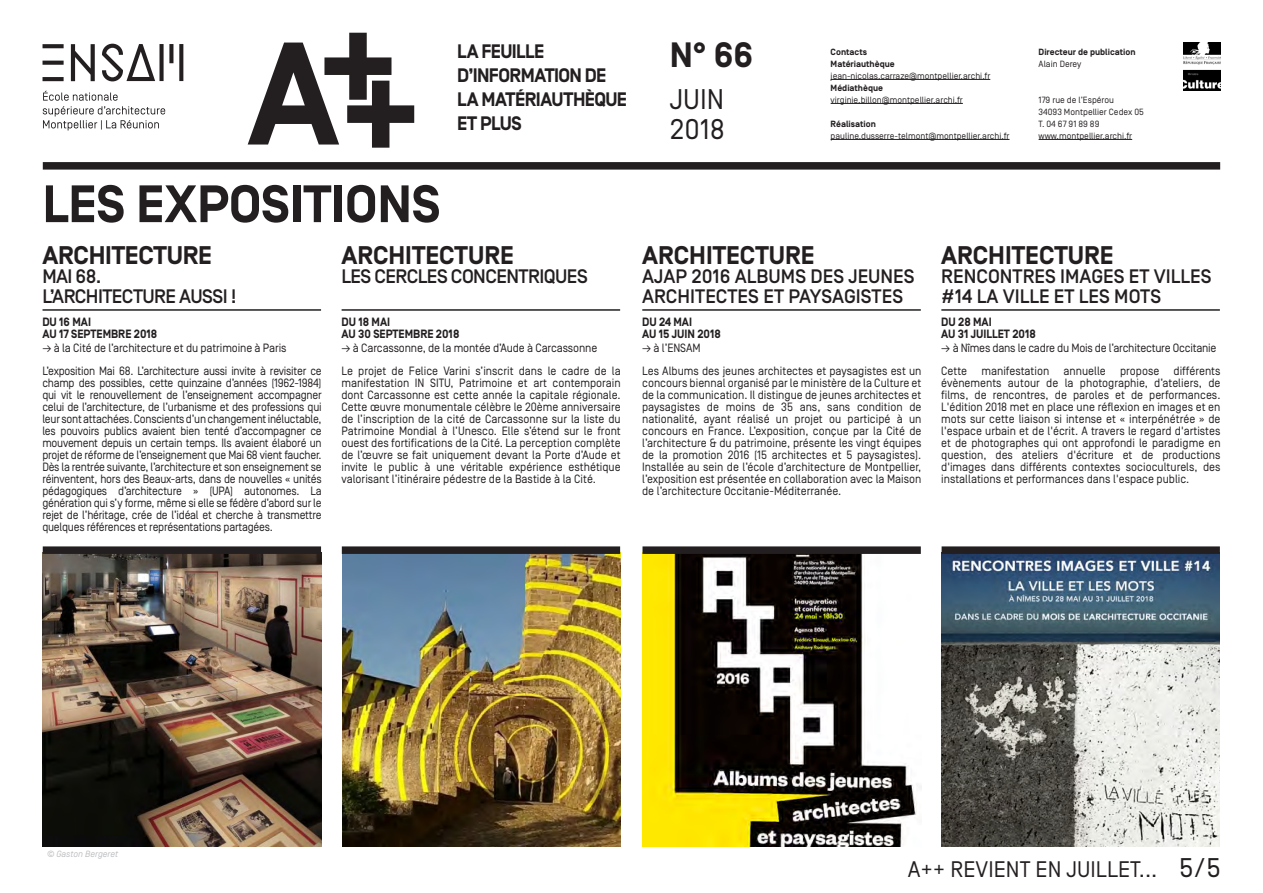
<style>
.page{position:relative;width:1263px;height:893px;background:#fff}
.page>*{position:absolute;margin:0;border:0;box-sizing:border-box;transform-origin:0 0}
.t1{font:700 145.65px "Simplon Norm";color:#231f20}
.TITRE_PARTIE_sans{font:700 52.5px "Simplon Norm";color:#231f20}
.t2{font:700 35.1px "Simplon Norm";color:#231f20}
.t3{font:28.35px/30px "Simplon Norm";color:#231f20}
.t4{font:27px "Simplon Norm";color:#231f20}
.Gros_titres{font:700 25.5px "Simplon Norm";color:#231f20}
.Chapeau{font:22.5px "Simplon Norm";color:#231f20}
.Gros_titres-2{font:500 19.5px/19.5px "Simplon Norm";color:#231f20}
.Gros_titres-3{font:500 19.5px/19.5px "Simplon Norm";letter-spacing:-.03em;color:#231f20}
.t5{font:700 19.5px/24px "Simplon Norm";letter-spacing:-.03em;color:#231f20}
.TexteCourant{font:12px/12px "Simplon Norm";letter-spacing:-.01em;color:#231f20;text-align:justify;scale:.95 1}
.TexteCourant-2{font:12px/12px "Simplon Norm";letter-spacing:-.01em;color:#231f20;text-align:justify;scale:.93 1}
.TexteCourant-3{font:700 12px/12px "Simplon Norm";color:#231f20;scale:.95 1}
.t6{font:9px/12px "Simplon Norm";color:#231f20}
.t7{font:700 9px/12px "Simplon Norm";color:#231f20}
.Gros_titres-4{font:italic 9px "Simplon Norm";color:#bcbdc0}
.s1{color:#fff}
</style>
<div class="page">
<hr style="left:831px;top:79px;width:159px;height:1px;background:#231f20">
<hr style="left:831px;top:103px;width:132px;height:1px;background:#231f20">
<hr style="left:831px;top:139px;width:178px;height:1px;background:#231f20">
<hr style="left:1038px;top:139px;width:94px;height:1px;background:#231f20">
<svg style="left:43px;top:44px;width:140px;height:86px"></svg>
<img style="left:1183px;top:43px;width:37px;height:48px">
<div style="left:43px;top:162px;width:1177px;height:8px;background:#231f20"></div>
<hr style="left:43px;top:309px;width:278px;height:2px;background:#231f20">
<hr style="left:342px;top:309px;width:278px;height:2px;background:#231f20">
<hr style="left:642px;top:309px;width:279px;height:2px;background:#231f20">
<hr style="left:941px;top:309px;width:279px;height:2px;background:#231f20">
<img style="left:642px;top:554px;width:279px;height:292px">
<img style="left:43px;top:554px;width:278px;height:292px">
<img style="left:941px;top:554px;width:279px;height:292px">
<img style="left:342px;top:554px;width:278px;height:292px">
<div style="left:43px;top:546px;width:278px;height:8px;background:#231f20"></div>
<div style="left:342px;top:546px;width:278px;height:8px;background:#231f20"></div>
<div style="left:642px;top:546px;width:279px;height:8px;background:#231f20"></div>
<div style="left:941px;top:546px;width:279px;height:8px;background:#231f20"></div>
<h1 class="t1" style="left:317px;top:10px;width:106px">++</h1>
<h1 class="t1" style="left:248px;top:16px;width:174px">A<span class="s1">+</span></h1>
<h3 class="t2" style="left:670px;top:35px;width:85px">N° 66</h3>
<h3 class="t5" style="left:457px;top:40px;width:171px">LA FEUILLE<br>D’INFORMATION DE<br>LA MATÉRIAUTHÈQUE<br>ET PLUS</h3>
<p class="t7" style="left:831px;top:46px;width:66px">Contacts<br>Matériauthèque</p>
<p class="t6" style="left:831px;top:70px;width:161px">jean-nicolas.carraze@montpellier.archi.fr</p>
<p class="t7" style="left:831px;top:82px;width:54px">Médiathèque</p>
<p class="t6" style="left:831px;top:94px;width:134px">virginie.billon@montpellier.archi.fr</p>
<p class="t7" style="left:831px;top:118px;width:47px">Réalisation</p>
<p class="t6" style="left:831px;top:130px;width:180px">pauline.dusserre-telmont@montpellier.archi.fr</p>
<h3 class="t3" style="left:670px;top:84px;width:57px">JUIN<br>2018</h3>
<p class="t7" style="left:1038px;top:46px;width:98px">Directeur de publication</p>
<p class="t6" style="left:1038px;top:58px;width:44px">Alain Derey</p>
<p class="t6" style="left:1038px;top:94px;width:107px">179 rue de l’Espérou<br>34093 Montpellier Cedex 05<br>T. 04 67 91 89 89</p>
<p class="t6" style="left:1038px;top:130px;width:95px">www.montpellier.archi.fr</p>
<p class="TITRE_PARTIE_sans" style="left:43px;top:176px;width:399px">LES EXPOSITIONS</p>
<p class="Gros_titres" style="left:42px;top:241px;width:171px">ARCHITECTURE</p>
<p class="Gros_titres-3" style="left:42px;top:268px;width:196px">MAI 68.<br>L’ARCHITECTURE AUSSI !</p>
<p class="TexteCourant-3" style="left:42px;top:317px;width:123px">DU 16 MAI<br>AU 17 SEPTEMBRE 2018</p>
<p class="TexteCourant" style="left:42px;top:342px;width:259px">→ à la Cité de l’architecture et du patrimoine à Paris</p>
<p class="TexteCourant-2" style="left:42px;top:365px;width:302px">L’exposition Mai 68. L’architecture aussi invite à revisiter ce champ des possibles, cette quinzaine d’années (1962-1984) qui vit le renouvellement de l’enseignement accompagner celui de l’architecture, de l’urbanisme et des professions qui leur sont attachées. Conscients d’un changement inéluctable, les pouvoirs publics avaient bien tenté d’accompagner ce mouvement depuis un certain temps. Ils avaient élaboré un projet de réforme de l’enseignement que Mai 68 vient faucher.<br>Dès la rentrée suivante, l’architecture et son enseignement se réinventent, hors des Beaux-arts, dans de nouvelles « unités pédagogiques d’architecture » (UPA) autonomes. La génération qui s’y forme, même si elle se fédère d’abord sur le rejet de l’héritage, crée de l’idéal et cherche à transmettre quelques références et représentations partagées.</p>
<p class="Gros_titres" style="left:341px;top:241px;width:174px">ARCHITECTURE</p>
<p class="Gros_titres-3" style="left:341px;top:268px;width:248px">LES CERCLES CONCENTRIQUES</p>
<p class="TexteCourant-3" style="left:341px;top:317px;width:126px">DU 18 MAI<br>AU 30 SEPTEMBRE 2018</p>
<p class="TexteCourant" style="left:341px;top:342px;width:271px">→ à Carcassonne, de la montée d’Aude à Carcassonne</p>
<p class="TexteCourant" style="left:341px;top:365px;width:296px">Le projet de Felice Varini s’inscrit dans le cadre de la manifestation IN SITU, Patrimoine et art contemporain dont Carcassonne est cette année la capitale régionale.<br>Cette œuvre monumentale célèbre le 20ème anniversaire de l’inscription de la cité de Carcassonne sur la liste du Patrimoine Mondial à l’Unesco. Elle s’étend sur le front ouest des fortifications de la Cité. La perception complète de l’œuvre se fait uniquement devant la Porte d’Aude et invite le public à une véritable expérience esthétique valorisant l’itinéraire pédestre de la Bastide à la Cité.</p>
<p class="Gros_titres" style="left:642px;top:241px;width:174px">ARCHITECTURE</p>
<p class="Gros_titres-2" style="left:642px;top:268px;width:274px">AJAP 2016 ALBUMS DES JEUNES<br>ARCHITECTES ET PAYSAGISTES</p>
<p class="TexteCourant-3" style="left:642px;top:317px;width:84px">DU 24 MAI<br>AU 15 JUIN 2018</p>
<p class="TexteCourant" style="left:642px;top:342px;width:63px">→ à l’ENSAM</p>
<p class="TexteCourant" style="left:642px;top:365px;width:296px">Les Albums des jeunes architectes et paysagistes est un concours biennal organisé par le ministère de la Culture et de la communication. Il distingue de jeunes architectes et paysagistes de moins de 35 ans, sans condition de nationalité, ayant réalisé un projet ou participé à un concours en France. L’exposition, conçue par la Cité de l’architecture &amp; du patrimoine, présente les vingt équipes de la promotion 2016 (15 architectes et 5 paysagistes).<br>Installée au sein de l’école d’architecture de Montpellier, l’exposition est présentée en collaboration avec la Maison de l’architecture Occitanie-Méditerranée.</p>
<p class="Gros_titres" style="left:941px;top:241px;width:174px">ARCHITECTURE</p>
<p class="Gros_titres-2" style="left:941px;top:268px;width:272px">RENCONTRES IMAGES ET VILLES #14 LA VILLE ET LES MOTS</p>
<p class="TexteCourant-3" style="left:941px;top:317px;width:101px">DU 28 MAI<br>AU 31 JUILLET 2018</p>
<p class="TexteCourant" style="left:941px;top:342px;width:291px">→ à Nîmes dans le cadre du Mois de l’architecture Occitanie</p>
<p class="TexteCourant" style="left:941px;top:365px;width:296px">Cette manifestation annuelle propose différents évènements autour de la photographie, d’ateliers, de films, de rencontres, de paroles et de performances.<br>L'édition 2018 met en place une réflexion en images et en mots sur cette liaison si intense et « interpénétrée » de l'espace urbain et de l'écrit. A travers le regard d'artistes et de photographes qui ont approfondi le paradigme en question, des ateliers d'écriture et de productions d'images dans différents contextes socioculturels, des installations et performances dans l'espace public.</p>
<p class="Gros_titres-4" style="left:47px;top:849px;width:73px">© Gaston Bergeret</p>
<p class="Chapeau" style="left:908px;top:857px;width:251px">A++ REVIENT EN JUILLET...</p>
<h3 class="t4" style="left:1179px;top:853px;width:43px">5/5</h3>
</div>
